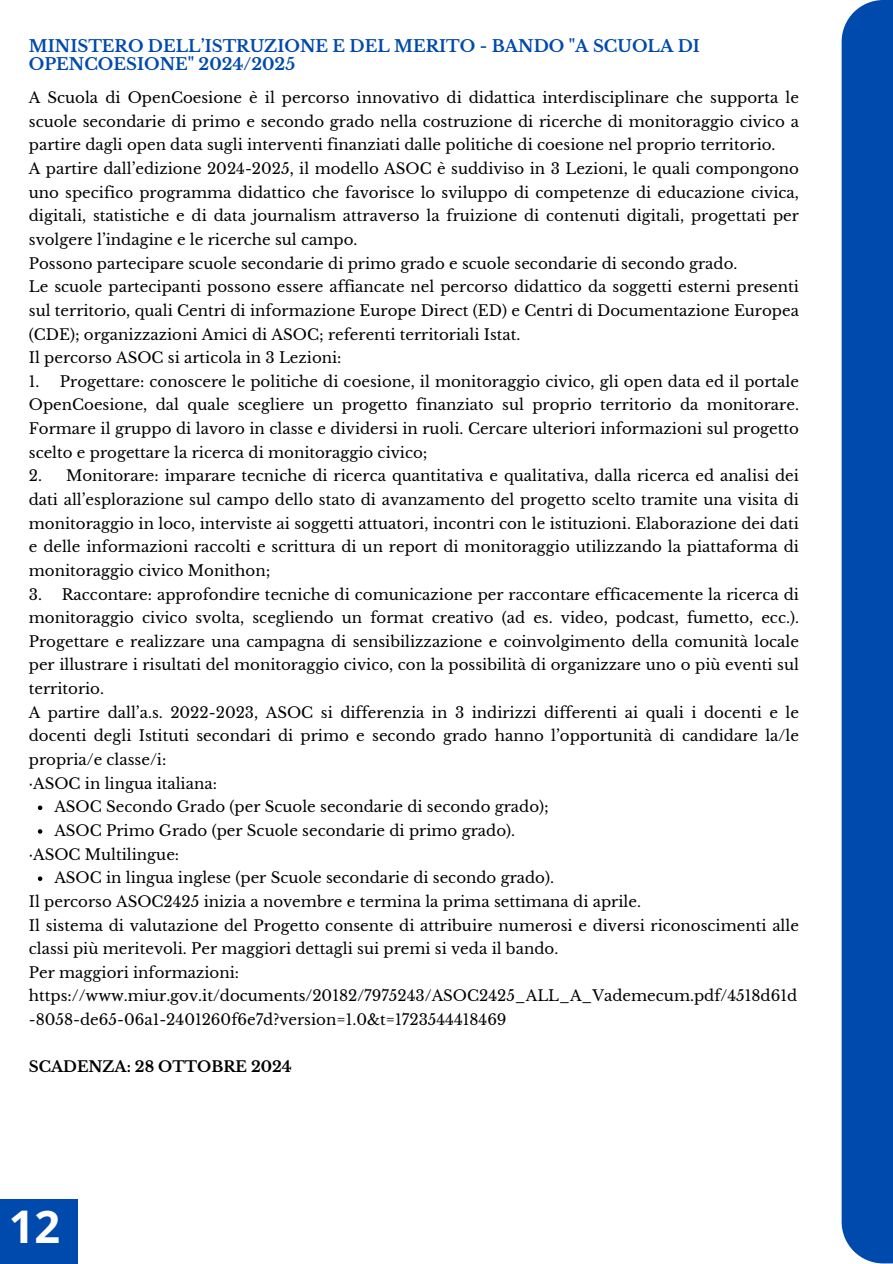
<style>
.page{position:relative;width:893px;height:1264px;background:#fff}
.page>*{position:absolute;margin:0;border:0;box-sizing:border-box;transform-origin:0 0}
.t1{font:700 45px "Open Sans";color:#fff}
.t2{font:700 16.5px/18px "Libre Baskerville";color:#004aad}
.t3{font:15px/23.7px "Libre Baskerville";color:#000;text-align:justify}
.t4{font:700 15px "Libre Baskerville";color:#000}
</style>
<div class="page">
<div style="left:841px;top:0;width:51px;height:1262px;background:#004aad"></div>
<svg style="left:38px;top:805px;width:4px;height:5px"></svg>
<svg style="left:38px;top:829px;width:4px;height:4px"></svg>
<svg style="left:38px;top:876px;width:4px;height:5px"></svg>
<div style="left:0;top:1198px;width:77px;height:65px;background:#004aad"></div>
<p class="t2" style="left:29px;top:37px;width:672px">MINISTERO DELL’ISTRUZIONE E DEL MERITO - BANDO "A SCUOLA DI<br>OPENCOESIONE" 2024/2025</p>
<p class="t3" style="left:29px;top:86px;width:771px">A Scuola di OpenCoesione è il percorso innovativo di didattica interdisciplinare che supporta le scuole secondarie di primo e secondo grado nella costruzione di ricerche di monitoraggio civico a partire dagli open data sugli interventi finanziati dalle politiche di coesione nel proprio territorio.</p>
<p class="t3" style="left:29px;top:157px;width:771px">A partire dall’edizione 2024-2025, il modello ASOC è suddiviso in 3 Lezioni, le quali compongono uno specifico programma didattico che favorisce lo sviluppo di competenze di educazione civica, digitali, statistiche e di data journalism attraverso la fruizione di contenuti digitali, progettati per svolgere l’indagine e le ricerche sul campo.</p>
<p class="t3" style="left:29px;top:251px;width:710px">Possono partecipare scuole secondarie di primo grado e scuole secondarie di secondo grado.</p>
<p class="t3" style="left:29px;top:275px;width:771px">Le scuole partecipanti possono essere affiancate nel percorso didattico da soggetti esterni presenti sul territorio, quali Centri di informazione Europe Direct (ED) e Centri di Documentazione Europea (CDE); organizzazioni Amici di ASOC; referenti territoriali Istat.</p>
<p class="t3" style="left:29px;top:346px;width:314px">Il percorso ASOC si articola in 3 Lezioni:</p>
<p class="t3" style="left:29px;top:370px;width:771px">1. Progettare: conoscere le politiche di coesione, il monitoraggio civico, gli open data ed il portale OpenCoesione, dal quale scegliere un progetto finanziato sul proprio territorio da monitorare.<br>Formare il gruppo di lavoro in classe e dividersi in ruoli. Cercare ulteriori informazioni sul progetto scelto e progettare la ricerca di monitoraggio civico;</p>
<p class="t3" style="left:29px;top:464px;width:771px">2. Monitorare: imparare tecniche di ricerca quantitativa e qualitativa, dalla ricerca ed analisi dei dati all’esplorazione sul campo dello stato di avanzamento del progetto scelto tramite una visita di monitoraggio in loco, interviste ai soggetti attuatori, incontri con le istituzioni. Elaborazione dei dati e delle informazioni raccolti e scrittura di un report di monitoraggio utilizzando la piattaforma di monitoraggio civico Monithon;</p>
<p class="t3" style="left:29px;top:582px;width:771px">3. Raccontare: approfondire tecniche di comunicazione per raccontare efficacemente la ricerca di monitoraggio civico svolta, scegliendo un format creativo (ad es. video, podcast, fumetto, ecc.).<br>Progettare e realizzare una campagna di sensibilizzazione e coinvolgimento della comunità locale per illustrare i risultati del monitoraggio civico, con la possibilità di organizzare uno o più eventi sul territorio.</p>
<p class="t3" style="left:29px;top:700px;width:771px">A partire dall’a.s. 2022-2023, ASOC si differenzia in 3 indirizzi differenti ai quali i docenti e le docenti degli Istituti secondari di primo e secondo grado hanno l’opportunità di candidare la/le propria/e classe/i:</p>
<p class="t3" style="left:29px;top:771px;width:190px">·ASOC in lingua italiana:</p>
<p class="t3" style="left:54px;top:795px;width:496px">ASOC Secondo Grado (per Scuole secondarie di secondo grado);</p>
<p class="t3" style="left:54px;top:818px;width:462px">ASOC Primo Grado (per Scuole secondarie di primo grado).</p>
<p class="t3" style="left:29px;top:842px;width:152px">·ASOC Multilingue:</p>
<p class="t3" style="left:54px;top:866px;width:501px">ASOC in lingua inglese (per Scuole secondarie di secondo grado).</p>
<p class="t3" style="left:29px;top:889px;width:613px">Il percorso ASOC2425 inizia a novembre e termina la prima settimana di aprile.</p>
<p class="t3" style="left:29px;top:913px;width:771px">Il sistema di valutazione del Progetto consente di attribuire numerosi e diversi riconoscimenti alle classi più meritevoli. Per maggiori dettagli sui premi si veda il bando.</p>
<p class="t3" style="left:29px;top:960px;width:212px">Per maggiori informazioni:</p>
<h2 class="t3" style="left:29px;top:984px;width:769px">https://www.miur.gov.it/documents/20182/7975243/ASOC2425_ALL_A_Vademecum.pdf/4518d61d -8058-de65-06a1-2401260f6e7d?version=1.0&amp;t=1723544418469</h2>
<h1 class="t4" style="left:29px;top:1057px;width:264px">SCADENZA: 28 OTTOBRE 2024</h1>
<p class="t1" style="left:9px;top:1194px;width:53px">12</p>
</div>
